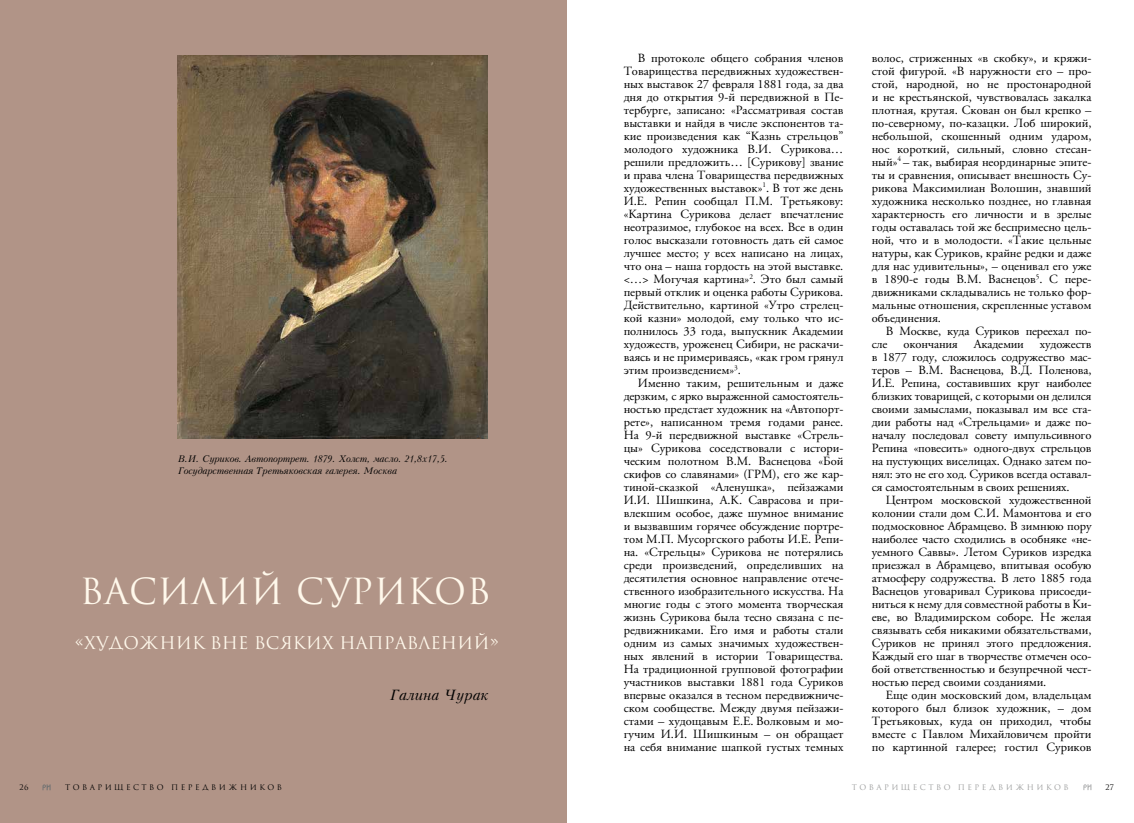
<style>
.page{position:relative;width:1134px;height:823px;background:#fff}
.page>*{position:absolute;margin:0;border:0;box-sizing:border-box;transform-origin:0 0}
.t1{font:35px "Romul";letter-spacing:.01em;color:#fff8eb}
.t2{font:17px "Romul";color:#fff8eb}
.t3{font:italic 14px "Kudryashev";color:#000}
.t4{font:12.5px/13px "APC Garamond";color:#000;text-align:justify}
.t5{font:italic 9px/12px "Kudryashev";letter-spacing:-.02em;color:#000}
.t6{font:7.5px "Romul";letter-spacing:.33em;color:#000}
.t7{font:7.5px "Romul";letter-spacing:.33em;color:#9c9d9d}
</style>
<div class="page">
<svg style="left:1083px;top:784px;width:8px;height:5px"></svg>
<div style="left:0;top:0;width:567px;height:822px;background:#b19487"></div>
<svg style="left:43px;top:784px;width:8px;height:5px"></svg>
<img style="left:178px;top:55px;width:309px;height:383px">
<p class="t5" style="left:178px;top:453px;width:271px">В.И. Суриков. Автопортрет. 1879. Холст, масло. 21,8х17,5.<br>Государственная Третьяковская галерея. Москва</p>
<h1 class="t1" style="left:80px;top:570px;width:412px">Василий Суриков</h1>
<h2 class="t2" style="left:75px;top:632px;width:426px">«Художник вне всяких направлений»</h2>
<p class="t3" style="left:390px;top:686px;width:100px">Галина Чурак</p>
<p class="t6" style="left:20px;top:782px;width:10px">26</p>
<p class="t6" style="left:65px;top:782px;width:218px">Товарищество передвижников</p>
<p class="t4" style="left:624px;top:51px;width:221px;text-indent:14px">В протоколе общего собрания членов Товарищества передвижных художествен&shy;ных выставок 27 февраля 1881 года, за два дня до открытия 9-й передвижной в Пе&shy;тербурге, записано: «Pассматривая состав выставки и найдя в числе экспонентов та&shy;кие произведения как “Казнь стрельцов” молодого художника В.И. Сурикова… решили предложить… [Сурикову] звание и права члена Товарищества передвижных художественных выставок»<sup>1</sup>. В тот же день И.Е. Репин сообщал П.М. Третьякову: «Картина Сурикова делает впечатление неотразимое, глубокое на всех. Все в один голос высказали готовность дать ей самое лучшее место; у всех написано на лицах, что она – наша гордость на этой выставке. &lt;…&gt; Могучая картина»<sup>2</sup>. Это был самый первый отклик и оценка работы Сурикова.<br>Действительно, картиной «Утро стрелец&shy;кой казни» молодой, ему только что ис&shy;полнилось 33 года, выпускник Академии художеств, уроженец Сибири, не раскачи&shy;ваясь и не примериваясь, «как гром грянул этим произведением»<sup>3</sup>.</p>
<p class="t4" style="left:624px;top:376px;width:221px;text-indent:14px">Именно таким, решительным и даже дерзким, с ярко выраженной самостоятель&shy;ностью предстает художник на «Автопорт&shy;рете», написанном тремя годами ранее.<br>На 9-й передвижной выставке «Стрель&shy;цы» Сурикова соседствовали с истори&shy;ческим полотном В.М. Васнецова «Бой скифов со славянами» (ГРМ), его же кар&shy;тиной-сказкой «Аленушка», пейзажами И.И. Шишкина, А.К. Саврасова и при&shy;влекшим особое, даже шумное внимание и вызвавшим горячее обсуждение портре&shy;том М.П. Мусоргского работы И.Е. Репи&shy;на. «Стрельцы» Сурикова не потерялись среди произведений, определивших на десятилетия основное направление отече&shy;ственного изобразительного искусства. На многие годы с этого момента творческая жизнь Сурикова была тесно связана с пе&shy;редвижниками. Его имя и работы стали одним из самых значимых художествен&shy;ных явлений в истории Товарищества.<br>На традиционной групповой фотографии участников выставки 1881 года Суриков впервые оказался в тесном передвижниче&shy;ском сообществе. Между двумя пейзажи&shy;стами – худощавым Е.Е. Волковым и мо&shy;гучим И.И. Шишкиным – он обращает на себя внимание шапкой густых темных</p>
<p class="t4" style="left:872px;top:51px;width:221px">волос, стриженных «в скобку», и кряжи&shy;стой фигурой. «В наружности его – про&shy;стой, народной, но не простонародной и не крестьянской, чувствовалась закалка плотная, крутая. Скован он был крепко – по-северному, по-казацки. Лоб широкий, небольшой, скошенный одним ударом, нос короткий, сильный, словно стесан&shy;ный»<sup>4</sup> – так, выбирая неординарные эпите&shy;ты и сравнения, описывает внешность Су&shy;рикова Максимилиан Волошин, знавший художника несколько позднее, но главная характерность его личности и в зрелые годы оставалась той же беспримесно цель&shy;ной, что и в молодости. «Такие цельные натуры, как Суриков, крайне редки и даже для нас удивительны», – оценивал его уже в 1890-е годы В.М. Васнецов<sup>5</sup>. С пере&shy;движниками складывались не только фор&shy;мальные отношения, скрепленные уставом объединения.</p>
<p class="t4" style="left:872px;top:324px;width:221px;text-indent:14px">В Москве, куда Суриков переехал по&shy;сле</p>
<p class="t4" style="left:903px;top:337px;width:56px">окончания</p>
<p class="t4" style="left:974px;top:337px;width:52px">Академии</p>
<p class="t4" style="left:872px;top:337px;width:221px;text-indent:168px">художеств в 1877 году, сложилось содружество мас&shy;теров – В.М. Васнецова, В.Д. Поленова, И.Е. Репина, составивших круг наиболее близких товарищей, с которыми он делился своими замыслами, показывал им все ста&shy;дии работы над «Стрельцами» и даже по&shy;началу последовал совету импульсивного Репина «повесить» одного-двух стрельцов на пустующих виселицах. Однако затем по&shy;нял: это не его ход. Суриков всегда оставал&shy;ся самостоятельным в своих решениях.</p>
<p class="t4" style="left:872px;top:493px;width:221px;text-indent:14px">Центром московской художественной колонии стали дом С.И. Мамонтова и его подмосковное Абрамцево. В зимнюю пору наиболее часто сходились в особняке «не&shy;уемного Саввы». Летом Суриков изредка приезжал в Абрамцево, впитывая особую атмосферу содружества. В лето 1885 года Васнецов уговаривал Сурикова присоеди&shy;ниться к нему для совместной работы в Ки&shy;еве, во Владимирском соборе. Не желая связывать себя никакими обязательствами, Суриков не принял этого предложения.<br>Каждый его шаг в творчестве отмечен осо&shy;бой ответственностью и безупречной чест&shy;ностью перед своими созданиями.</p>
<p class="t4" style="left:872px;top:688px;width:221px;text-indent:14px">Еще один московский дом, владельцам которого был близок художник, – дом Третьяковых, куда он приходил, чтобы вместе с Павлом Михайловичем пройти по картинной галерее; гостил Суриков</p>
<p class="t7" style="left:852px;top:782px;width:218px">Товарищество передвижников</p>
<p class="t6" style="left:1105px;top:782px;width:10px">27</p>
</div>
